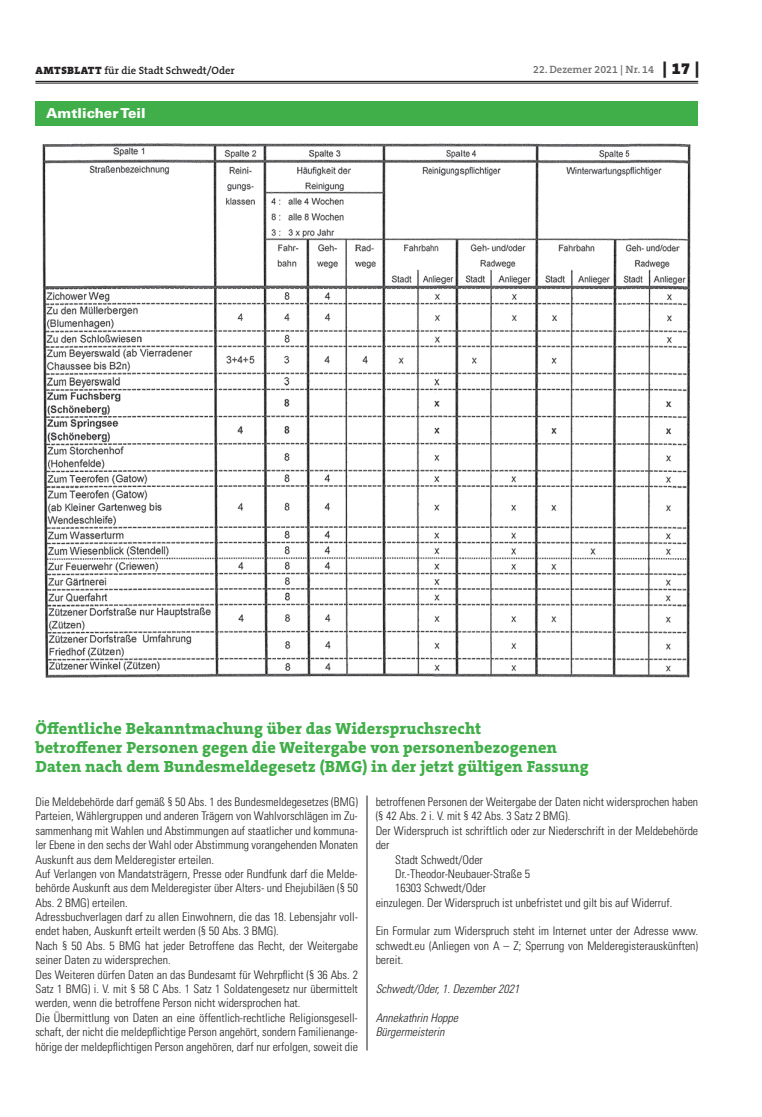
<style>
.page{position:relative;width:762px;height:1117px;background:#fff}
.page>*{position:absolute;margin:0;border:0;box-sizing:border-box;transform-origin:0 0}
.t1{font:800 16.25px/18.8px "The Serif B W8";letter-spacing:.01em;color:#40ae49}
.t2{font:900 13.75px "Univers";letter-spacing:.005em;color:#fff}
.t3{font:300 condensed 11.88px/14.4px "Univers";color:#231f20}
.t4{font:italic 300 condensed 11.88px/14.4px "Univers";color:#231f20}
.t5{font:600 10.62px "The Serif B W6";color:#231f20}
.t6{font:600 10.62px "The Serif B W6";color:#6c6d70}
.s1{font-family:"The Serif B W9";font-weight:900}
.s2{font-family:"The Serif B W9";font-weight:900;font-size:16.25px;color:#231f20}
</style>
<div class="page">
<hr style="left:35px;top:81px;width:663px;height:1px;background:#231f20">
<hr style="left:35px;top:83px;width:663px;height:1px;background:#231f20">
<div style="left:35px;top:101px;width:663px;height:25px;background:#40ae49"></div>
<img style="left:42px;top:143px;width:649px;height:535px">
<hr style="left:367px;top:795px;width:1px;height:255px;background:#231f20">
<p class="t5" style="left:36px;top:63px;width:201px"><span class="s1">AMTSBLATT</span> für die Stadt Schwedt/Oder</p>
<p class="t6" style="left:533px;top:63px;width:168px">22. Dezemer 2021 | Nr. 14 <span class="s2">| 17 |</span></p>
<p class="t2" style="left:46px;top:104px;width:101px">Amtlicher Teil</p>
<h1 class="t1" style="left:35px;top:718px;width:555px">Öffentliche Bekanntmachung über das Widerspruchsrecht<br>betroffener Personen gegen die Weitergabe von personenbezogenen<br>Daten nach dem Bundesmeldegesetz (BMG) in der jetzt gültigen Fassung</h1>
<p class="t3" style="left:35px;top:794px;width:324px">Die Meldebehörde darf gemäß § 50 Abs. 1 des Bundesmeldegesetzes (BMG)<br>Parteien, Wählergruppen und anderen Trägern von Wahlvorschlägen im Zu&shy;sammenhang mit Wahlen und Abstimmungen auf staatlicher und kommuna&shy;ler Ebene in den sechs der Wahl oder Abstimmung vorangehenden Monaten Auskunft aus dem Melderegister erteilen.<br>Auf Verlangen von Mandatsträgern, Presse oder Rundfunk darf die Melde&shy;behörde Auskunft aus dem Melderegister über Alters- und Ehejubiläen (§ 50<br>Abs. 2 BMG) erteilen.<br>Adressbuchverlagen darf zu allen Einwohnern, die das 18. Lebensjahr voll&shy;endet haben, Auskunft erteilt werden (§ 50 Abs. 3 BMG).<br>Nach § 50 Abs. 5 BMG hat jeder Betroffene das Recht, der Weitergabe seiner Daten zu widersprechen.<br>Des Weiteren dürfen Daten an das Bundesamt für Wehrpflicht (§ 36 Abs. 2<br>Satz 1 BMG) i. V. mit § 58 C Abs. 1 Satz 1 Soldatengesetz nur übermittelt werden, wenn die betroffene Person nicht widersprochen hat.<br>Die Übermittlung von Daten an eine öffentlich-rechtliche Religionsgesell&shy;schaft, der nicht die meldepflichtige Person angehört, sondern Familienange&shy;hörige der meldepflichtigen Person angehören, darf nur erfolgen, soweit die</p>
<p class="t3" style="left:376px;top:794px;width:324px">betroffenen Personen der Weitergabe der Daten nicht widersprochen haben</p>
<p class="t3" style="left:376px;top:808px;width:196px">(§ 42 Abs. 2 i. V. mit § 42 Abs. 3 Satz 2 BMG).</p>
<p class="t3" style="left:376px;top:823px;width:324px">Der Widerspruch ist schriftlich oder zur Niederschrift in der Meldebehörde</p>
<p class="t3" style="left:376px;top:837px;width:15px">der</p>
<p class="t3" style="left:395px;top:852px;width:89px">Stadt Schwedt/Oder</p>
<p class="t3" style="left:395px;top:866px;width:136px">Dr.-Theodor-Neubauer-Straße 5</p>
<p class="t3" style="left:395px;top:880px;width:92px">16303 Schwedt/Oder</p>
<p class="t3" style="left:376px;top:895px;width:298px">einzulegen. Der Widerspruch ist unbefristet und gilt bis auf Widerruf.</p>
<p class="t3" style="left:376px;top:923px;width:324px;text-align:justify">Ein Formular zum Widerspruch steht im Internet unter der Adresse www. schwedt.eu (Anliegen von A – Z; Sperrung von Melderegisterauskünften) bereit.</p>
<p class="t4" style="left:376px;top:981px;width:145px">Schwedt/Oder, 1. Dezember 2021</p>
<p class="t4" style="left:376px;top:1010px;width:84px">Annekathrin Hoppe<br>Bürgermeisterin</p>
</div>
